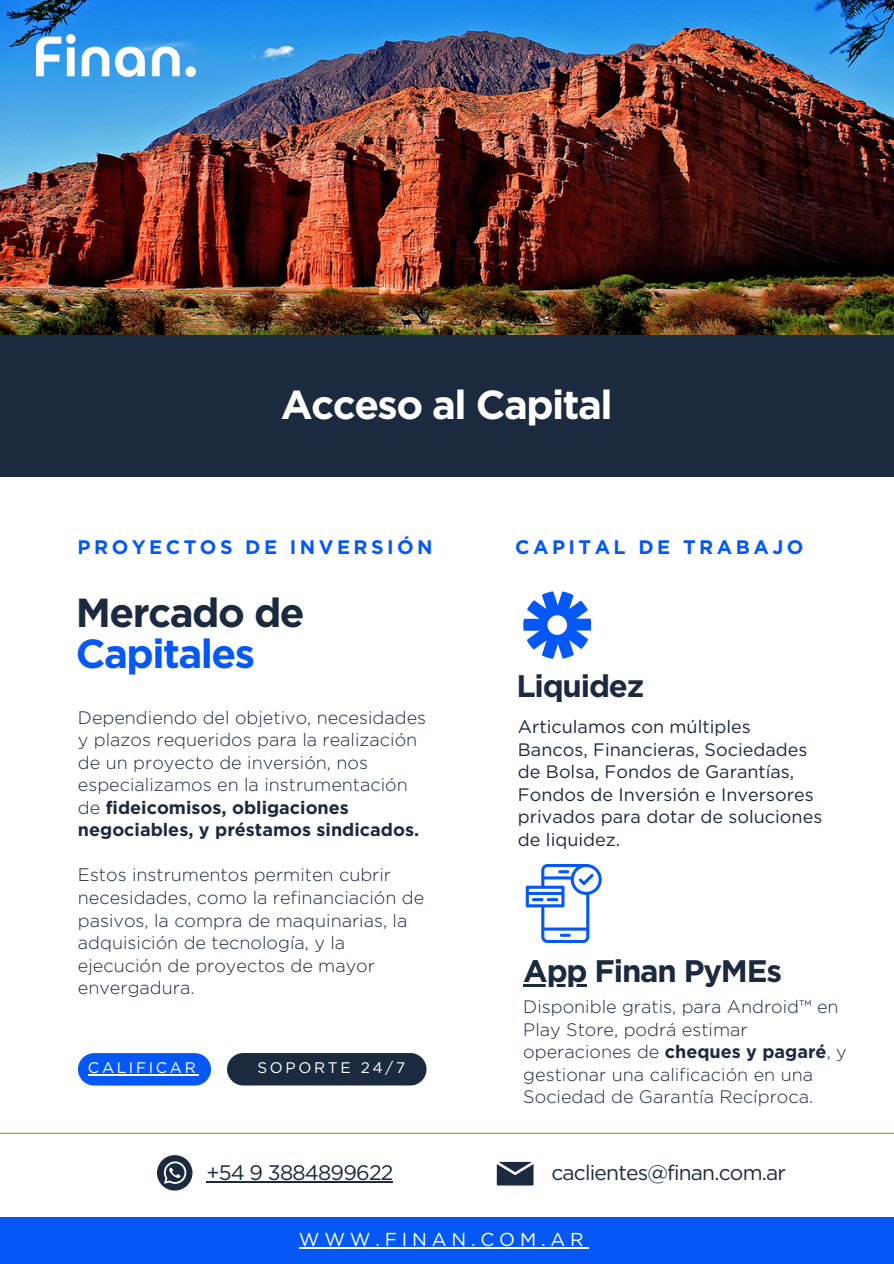
<style>
.page{position:relative;width:894px;height:1264px;background:#fff}
.page>*{position:absolute;margin:0;border:0;box-sizing:border-box;transform-origin:0 0}
.t1{font:700 40.5px/41.7px "Gotham";letter-spacing:-.04em;color:#1b2a3f}
.t2{font:700 40.35px "Gotham";letter-spacing:-.04em;color:#fff}
.t3{font:700 31.05px "Gotham";letter-spacing:-.04em;color:#1b2a3f}
.t4{font:21px "Gotham";letter-spacing:-.04em;color:#1b2a3f}
.t5{font:700 19.5px "Gotham";letter-spacing:.175em;color:#0658f6}
.t6{font:18.75px "Gotham";letter-spacing:.255em;color:#fff}
.t7{font:300 18px/22.5px "Gotham";color:#1b2a3f}
.t8{font:18px/22.5px "Gotham";color:#1b2a3f}
.t9{font:15.3px "Gotham";letter-spacing:.175em;color:#fff}
.s1{color:#0658f6}
.s2{font-weight:700}
</style>
<div class="page">
<img style="left:0;top:0;width:893px;height:335px">
<div style="left:0;top:335px;width:893px;height:141px;background:#1b2a3f"></div>
<svg style="left:523px;top:591px;width:67px;height:67px"></svg>
<div style="left:0;top:1216px;width:893px;height:47px;background:#0658f6"></div>
<div style="left:78px;top:1053px;width:133px;height:32px;background:#0658f6;border-radius:16px"></div>
<div style="left:227px;top:1053px;width:199px;height:32px;background:#1b2a3f;border-radius:16px"></div>
<svg style="left:496px;top:1161px;width:37px;height:24px"></svg>
<hr style="left:0;top:1132px;width:893px;height:1px;background:#77af00">
<img style="left:37px;top:35px;width:159px;height:41px">
<svg style="left:525px;top:864px;width:76px;height:78px"></svg>
<svg style="left:157px;top:1155px;width:35px;height:35px"></svg>
<hr style="left:523px;top:984px;width:63px;height:2px;background:#1b2a3f">
<hr style="left:299px;top:1247px;width:289px;height:1px;background:#fff">
<hr style="left:88px;top:1074px;width:110px;height:1px;background:#fff">
<hr style="left:206px;top:1180px;width:186px;height:2px;background:#1b2a3f">
<p class="t2" style="left:281px;top:380px;width:333px">Acceso al Capital</p>
<p class="t5" style="left:78px;top:535px;width:356px">PROYECTOS DE INVERSIÓN</p>
<p class="t5" style="left:515px;top:535px;width:290px">CAPITAL DE TRABAJO</p>
<p class="t1" style="left:76px;top:591px;width:230px">Mercado de<br><span class="s1">Capitales</span></p>
<p class="t7" style="left:78px;top:706px;width:349px">Dependiendo del objetivo, necesidades y plazos requeridos para la realización de un proyecto de inversión, nos especializamos en la instrumentación de <span class="s2">fideicomisos, obligaciones negociables, y préstamos sindicados.</span></p>
<p class="t7" style="left:78px;top:863px;width:348px">Estos instrumentos permiten cubrir necesidades, como la refinanciación de pasivos, la compra de maquinarias, la adquisición de tecnología, y la ejecución de proyectos de mayor envergadura.</p>
<p class="t9" style="left:88px;top:1058px;width:109px">CALIFICAR</p>
<p class="t9" style="left:257px;top:1058px;width:149px">SOPORTE 24/7</p>
<p class="t4" style="left:206px;top:1159px;width:188px">+54 9 3884899622</p>
<p class="t3" style="left:516px;top:667px;width:129px">Liquidez</p>
<p class="t8" style="left:518px;top:715px;width:306px">Articulamos con múltiples<br>Bancos, Financieras, Sociedades de Bolsa, Fondos de Garantías,<br>Fondos de Inversión e Inversores privados para dotar de soluciones de liquidez.</p>
<p class="t3" style="left:523px;top:952px;width:260px">App Finan PyMEs</p>
<p class="t7" style="left:523px;top:995px;width:325px">Disponible gratis, para Android™ en<br>Play Store, podrá estimar operaciones de <span class="s2">cheques y pagaré</span>, y gestionar una calificación en una<br>Sociedad de Garantía Recíproca.</p>
<p class="t4" style="left:551px;top:1159px;width:236px">caclientes@finan.com.ar</p>
<p class="t6" style="left:299px;top:1227px;width:286px">WWW.FINAN.COM.AR</p>
</div>
